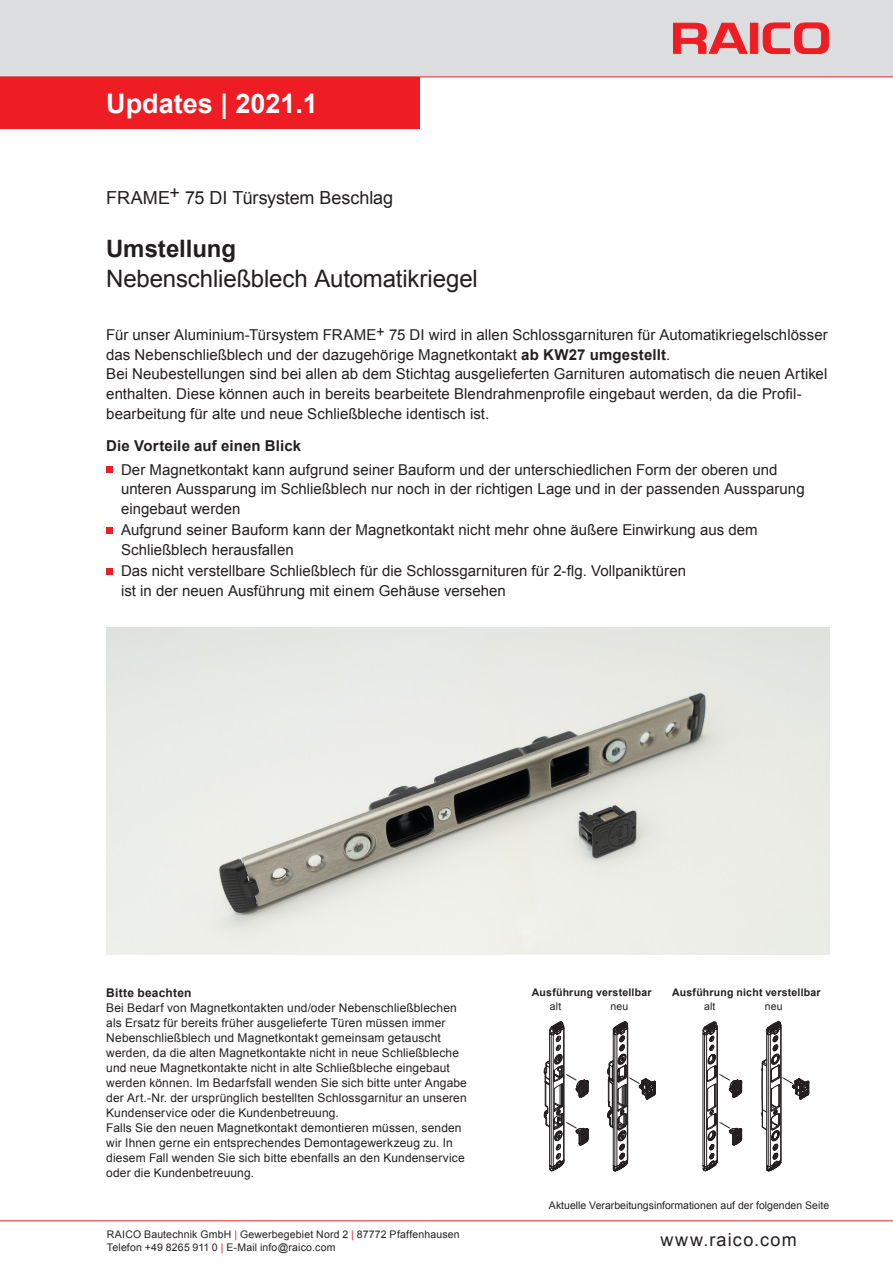
<style>
.page{position:relative;width:893px;height:1263px;background:#fff}
.page>*{position:absolute;margin:0;border:0;box-sizing:border-box;transform-origin:0 0}
.t1{font:700 27px "Arial";color:#fff}
.t2{font:24px "Arial";letter-spacing:-.005em;color:#231f20}
.t3{font:700 24px "Arial";letter-spacing:-.005em;color:#231f20}
.t4{font:18px "Arial";letter-spacing:-.005em;color:#231f20}
.t5{font:18px "Arial";letter-spacing:.075em;color:#231f20}
.t6{font:15px/19.5px "Arial";letter-spacing:.005em;color:#231f20}
.t7{font:700 15px "Arial";letter-spacing:.01em;color:#231f20}
.t8{font:12px/15px "Arial";letter-spacing:.01em;color:#231f20}
.t9{font:700 12px "Arial";letter-spacing:.015em;color:#231f20}
.t10{font:10.5px/13.5px "Arial";letter-spacing:.01em;color:#231f20}
.t11{font:700 10.5px "Arial";letter-spacing:.02em;color:#231f20}
.s1{font-weight:700}
.s2{color:#ee1d23}
</style>
<div class="page">
<hr style="left:0;top:1220px;width:893px;height:1px;background:#ee1d23">
<div style="left:0;top:0;width:893px;height:77px;background:#dcdddf"></div>
<svg style="left:673px;top:23px;width:156px;height:31px"></svg>
<hr style="left:0;top:77px;width:893px;height:1px;background:#ee1d23">
<img style="left:106px;top:627px;width:723px;height:328px">
<svg style="left:544px;top:1021px;width:112px;height:151px"></svg>
<svg style="left:702px;top:1021px;width:108px;height:150px"></svg>
<div style="left:0;top:77px;width:420px;height:51px;background:#ee1d23"></div>
<div style="left:106px;top:467px;width:7px;height:6px;background:#ee1d23"></div>
<div style="left:106px;top:527px;width:7px;height:7px;background:#ee1d23"></div>
<div style="left:106px;top:568px;width:7px;height:7px;background:#ee1d23"></div>
<h1 class="t1" style="left:106px;top:85px;width:213px">Updates | 2021.1</h1>
<p class="t4" style="left:106px;top:186px;width:288px">FRAME+ 75 DI Türsystem Beschlag</p>
<h2 class="t3" style="left:106px;top:233px;width:132px">Umstellung</h2>
<h2 class="t2" style="left:106px;top:263px;width:373px">Nebenschließblech Automatikriegel</h2>
<p class="t6" style="left:106px;top:326px;width:723px">Für unser Aluminium-Türsystem FRAME+ 75 DI wird in allen Schlossgarnituren für Automatikriegelschlösser das Nebenschließblech und der dazugehörige Magnetkontakt <span class="s1">ab KW27 umgestellt</span>.<br>Bei Neubestellungen sind bei allen ab dem Stichtag ausgelieferten Garnituren automatisch die neuen Artikel enthalten. Diese können auch in bereits bearbeitete Blendrahmenprofile eingebaut werden, da die Profil&shy;bearbeitung für alte und neue Schließbleche identisch ist.</p>
<p class="t7" style="left:106px;top:436px;width:196px">Die Vorteile auf einen Blick</p>
<p class="t6" style="left:121px;top:460px;width:685px">Der Magnetkontakt kann aufgrund seiner Bauform und der unterschiedlichen Form der oberen und unteren Aussparung im Schließblech nur noch in der richtigen Lage und in der passenden Aussparung eingebaut werden</p>
<p class="t6" style="left:121px;top:520px;width:638px">Aufgrund seiner Bauform kann der Magnetkontakt nicht mehr ohne äußere Einwirkung aus dem<br>Schließblech herausfallen</p>
<p class="t6" style="left:121px;top:561px;width:566px">Das nicht verstellbare Schließblech für die Schlossgarnituren für 2-flg. Vollpaniktüren ist in der neuen Ausführung mit einem Gehäuse versehen</p>
<p class="t9" style="left:106px;top:985px;width:87px">Bitte beachten</p>
<p class="t8" style="left:106px;top:1001px;width:362px">Bei Bedarf von Magnetkontakten und/oder Nebenschließblechen als Ersatz für bereits früher ausgelieferte Türen müssen immer Nebenschließblech und Magnetkontakt gemeinsam getauscht werden, da die alten Magnetkontakte nicht in neue Schließbleche und neue Magnetkontakte nicht in alte Schließbleche eingebaut werden können. Im Bedarfsfall wenden Sie sich bitte unter Angabe der Art.-Nr. der ursprünglich bestellten Schlossgarnitur an unseren Kundenservice oder die Kundenbetreuung.<br>Falls Sie den neuen Magnetkontakt demontieren müssen, senden wir Ihnen gerne ein entsprechendes Demontagewerkzeug zu. In diesem Fall wenden Sie sich bitte ebenfalls an den Kundenservice oder die Kundenbetreuung.</p>
<p class="t11" style="left:532px;top:986px;width:121px">Ausführung verstellbar</p>
<p class="t11" style="left:672px;top:986px;width:150px">Ausführung nicht verstellbar</p>
<p class="t10" style="left:550px;top:1000px;width:13px">alt</p>
<p class="t10" style="left:611px;top:1000px;width:19px">neu</p>
<p class="t10" style="left:704px;top:1000px;width:13px">alt</p>
<p class="t10" style="left:765px;top:1000px;width:19px">neu</p>
<p class="t10" style="left:549px;top:1199px;width:282px">Aktuelle Verarbeitungsinformationen auf der folgenden Seite</p>
<p class="t10" style="left:107px;top:1227px;width:354px">RAICO Bautechnik GmbH <span class="s2">|</span> Gewerbegebiet Nord 2 <span class="s2">|</span> 87772 Pfaffenhausen<br>Telefon +49 8265 911 0 <span class="s2">|</span> E-Mail info@raico.com</p>
<p class="t5" style="left:660px;top:1227px;width:138px">www.raico.com</p>
</div>
